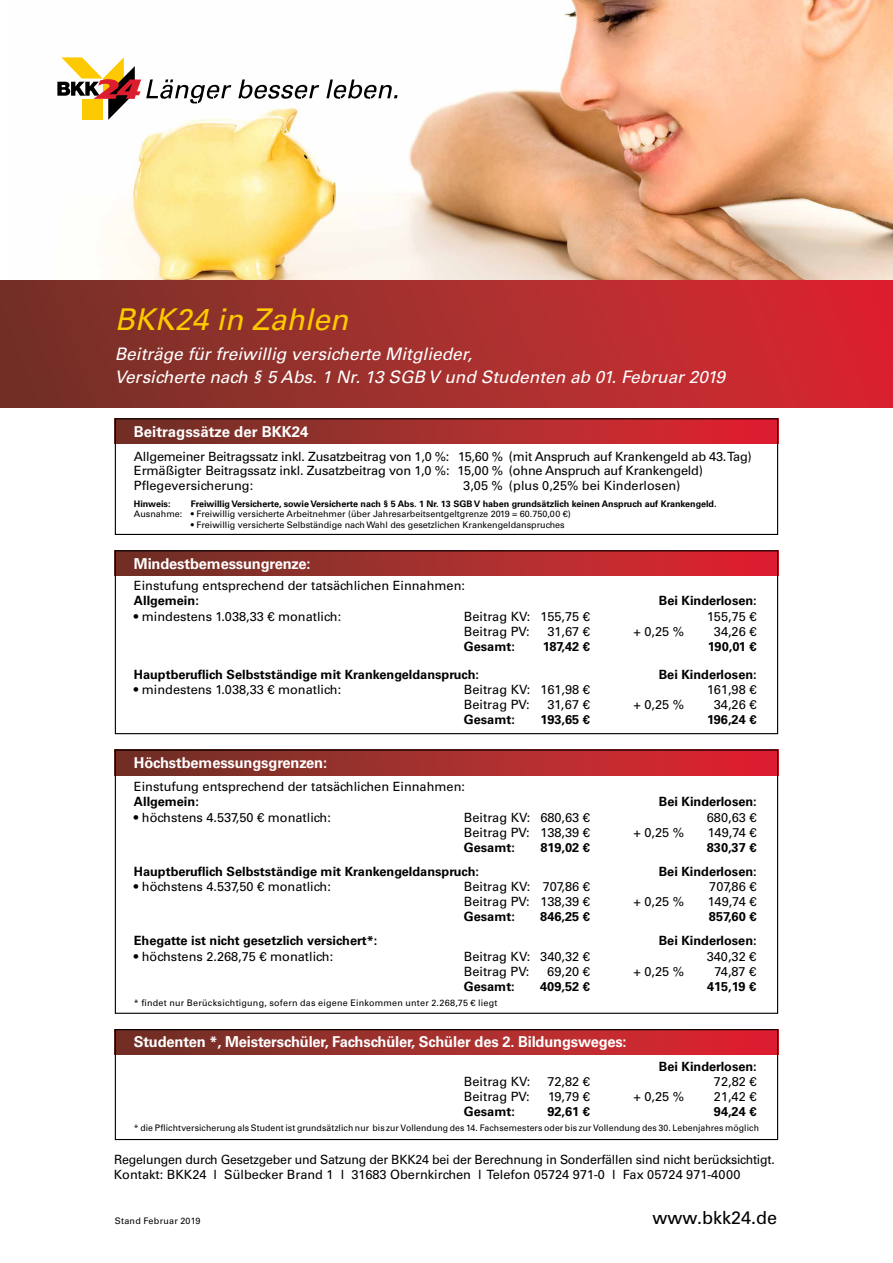
<style>
.page{position:relative;width:893px;height:1263px;background:#fff}
.page>*{position:absolute;margin:0;border:0;box-sizing:border-box;transform-origin:0 0}
.t1{font:italic 30px "Univers LT Std";color:#fdc900}
.t2{font:18px "Univers LT Std";color:#000}
.t3{font:italic 17.25px/22.5px "Univers LT Std";color:#fff}
.t4{font:700 15px/24px "Univers LT Std";letter-spacing:-.01em;color:#fff}
.t5{font:12.75px/15px "Univers LT Std";color:#000}
.t6{font:700 12.75px "Univers LT Std";color:#000}
.t7{font:12.75px/14.5px "Univers LT Std";letter-spacing:-.02em;color:#000}
.t8{font:9px "Univers LT Std";color:#000}
.t9{font:700 9px "Univers LT Std";color:#000}
.t10{font:9px "Univers LT Std";letter-spacing:.025em;color:#000}
.t11{font:9px "Univers LT Std";letter-spacing:.03em;color:#000}
.s1{font-weight:700}
</style>
<div class="page">
<img style="left:106px;top:0;width:787px;height:280px">
<div style="left:0;top:280px;width:893px;height:128px;background:linear-gradient(to right,#713428,#dd2732)"></div>
<svg style="left:238px;top:79px;width:81px;height:20px"></svg>
<svg style="left:326px;top:79px;width:72px;height:20px"></svg>
<svg style="left:57px;top:57px;width:174px;height:63px"></svg>
<div style="left:115px;top:418px;width:663px;height:26px;background:linear-gradient(to right,#6c3427,#e22532)"></div>
<div style="left:115px;top:418px;width:663px;height:117px;border:1px solid #000"></div>
<div style="left:115px;top:550px;width:663px;height:26px;background:linear-gradient(to right,#6c3427,#e22532)"></div>
<div style="left:115px;top:550px;width:663px;height:184px;border:1px solid #000"></div>
<div style="left:115px;top:749px;width:663px;height:26px;background:linear-gradient(to right,#6c3427,#e22532)"></div>
<div style="left:115px;top:749px;width:663px;height:265px;border:1px solid #000"></div>
<div style="left:115px;top:1029px;width:663px;height:25px;background:linear-gradient(to right,#6c3427,#e22532)"></div>
<div style="left:115px;top:1029px;width:663px;height:111px;border:1px solid #000"></div>
<h1 class="t1" style="left:115px;top:301px;width:235px">BKK24 in Zahlen</h1>
<h3 class="t3" style="left:115px;top:343px;width:612px">Beiträge für freiwillig versicherte Mitglieder,<br>Versicherte nach § 5 Abs. 1 Nr. 13 SGB V und Studenten ab 01. Februar 2019</h3>
<p class="t4" style="left:134px;top:419px;width:176px">Beitragssätze der BKK24<br>Arv</p>
<p class="t7" style="left:134px;top:449px;width:619px">Allgemeiner Beitragssatz inkl. Zusatzbeitrag von 1,0 %: 15,60 % (mit Anspruch auf Krankengeld ab 43. Tag)<br>Ermäßigter Beitragssatz inkl. Zusatzbeitrag von 1,0 %: 15,00 % (ohne Anspruch auf Krankengeld)<br>Pflegeversicherung:</p>
<p class="t5" style="left:463px;top:478px;width:219px">3,05 % (plus 0,25% bei Kinderlosen)</p>
<p class="t9" style="left:134px;top:498px;width:38px">Hinweis:</p>
<p class="t9" style="left:191px;top:498px;width:527px">Freiwillig Versicherte, sowie Versicherte nach § 5 Abs. 1 Nr. 13 SGB V haben grundsätzlich keinen Anspruch auf Krankengeld.</p>
<p class="t8" style="left:134px;top:509px;width:438px">Ausnahme: • Freiwillig versicherte Arbeitnehmer (über Jahresarbeitsentgeltgrenze 2019 = 60.750,00 €)</p>
<p class="t8" style="left:191px;top:519px;width:375px">• Freiwillig versicherte Selbständige nach Wahl des gesetzlichen Krankengeldanspruches</p>
<p class="t4" style="left:134px;top:551px;width:178px">Mindestbemessungrenze:</p>
<p class="t5" style="left:134px;top:578px;width:333px">Einstufung entsprechend der tatsächlichen Einnahmen:</p>
<p class="t6" style="left:134px;top:593px;width:66px">Allgemein:</p>
<p class="t6" style="left:659px;top:593px;width:99px">Bei Kinderlosen:</p>
<p class="t5" style="left:134px;top:609px;width:209px"><span class="s1">•</span> mindestens 1.038,33 € monatlich:</p>
<p class="t5" style="left:464px;top:609px;width:127px">Beitrag KV: 155,75 €</p>
<p class="t5" style="left:707px;top:609px;width:51px">155,75 €</p>
<p class="t5" style="left:464px;top:623px;width:67px">Beitrag PV:</p>
<p class="t5" style="left:547px;top:623px;width:44px">31,67 €</p>
<p class="t5" style="left:633px;top:623px;width:52px">+ 0,25 %</p>
<p class="t5" style="left:714px;top:623px;width:44px">34,26 €</p>
<p class="t6" style="left:464px;top:638px;width:53px">Gesamt:</p>
<p class="t6" style="left:543px;top:638px;width:49px">187,42 €</p>
<p class="t6" style="left:708px;top:638px;width:50px">190,01 €</p>
<p class="t6" style="left:134px;top:666px;width:347px">Hauptberuflich Selbstständige mit Krankengeldanspruch:</p>
<p class="t6" style="left:659px;top:666px;width:99px">Bei Kinderlosen:</p>
<p class="t5" style="left:134px;top:682px;width:209px"><span class="s1">•</span> mindestens 1.038,33 € monatlich:</p>
<p class="t5" style="left:464px;top:682px;width:127px">Beitrag KV: 161,98 €</p>
<p class="t5" style="left:707px;top:682px;width:51px">161,98 €</p>
<p class="t5" style="left:464px;top:697px;width:67px">Beitrag PV:</p>
<p class="t5" style="left:547px;top:697px;width:44px">31,67 €</p>
<p class="t5" style="left:633px;top:697px;width:52px">+ 0,25 %</p>
<p class="t5" style="left:714px;top:697px;width:44px">34,26 €</p>
<p class="t6" style="left:464px;top:712px;width:53px">Gesamt:</p>
<p class="t6" style="left:540px;top:712px;width:51px">193,65 €</p>
<p class="t6" style="left:707px;top:712px;width:51px">196,24 €</p>
<p class="t4" style="left:134px;top:751px;width:195px">Höchstbemessungsgrenzen:</p>
<p class="t5" style="left:134px;top:779px;width:333px">Einstufung entsprechend der tatsächlichen Einnahmen:</p>
<p class="t6" style="left:134px;top:794px;width:66px">Allgemein:</p>
<p class="t6" style="left:659px;top:794px;width:99px">Bei Kinderlosen:</p>
<p class="t5" style="left:134px;top:810px;width:199px"><span class="s1">•</span> höchstens 4.537,50 € monatlich:</p>
<p class="t5" style="left:464px;top:810px;width:127px">Beitrag KV: 680,63 €</p>
<p class="t5" style="left:707px;top:810px;width:51px">680,63 €</p>
<p class="t5" style="left:464px;top:825px;width:127px">Beitrag PV: 138,39 €</p>
<p class="t5" style="left:633px;top:825px;width:52px">+ 0,25 %</p>
<p class="t5" style="left:708px;top:825px;width:50px">149,74 €</p>
<p class="t6" style="left:464px;top:840px;width:53px">Gesamt:</p>
<p class="t6" style="left:541px;top:840px;width:51px">819,02 €</p>
<p class="t6" style="left:707px;top:840px;width:51px">830,37 €</p>
<p class="t6" style="left:134px;top:864px;width:347px">Hauptberuflich Selbstständige mit Krankengeldanspruch:</p>
<p class="t6" style="left:659px;top:864px;width:99px">Bei Kinderlosen:</p>
<p class="t5" style="left:134px;top:879px;width:199px"><span class="s1">•</span> höchstens 4.537,50 € monatlich:</p>
<p class="t5" style="left:464px;top:879px;width:127px">Beitrag KV: 707,86 €</p>
<p class="t5" style="left:709px;top:879px;width:49px">707,86 €</p>
<p class="t5" style="left:464px;top:894px;width:127px">Beitrag PV: 138,39 €</p>
<p class="t5" style="left:633px;top:894px;width:52px">+ 0,25 %</p>
<p class="t5" style="left:708px;top:894px;width:50px">149,74 €</p>
<p class="t6" style="left:464px;top:909px;width:53px">Gesamt:</p>
<p class="t6" style="left:540px;top:909px;width:51px">846,25 €</p>
<p class="t6" style="left:709px;top:909px;width:49px">857,60 €</p>
<p class="t6" style="left:134px;top:933px;width:245px">Ehegatte ist nicht gesetzlich versichert*:</p>
<p class="t6" style="left:659px;top:933px;width:99px">Bei Kinderlosen:</p>
<p class="t5" style="left:134px;top:949px;width:201px"><span class="s1">•</span> höchstens 2.268,75 € monatlich:</p>
<p class="t5" style="left:464px;top:949px;width:127px">Beitrag KV: 340,32 €</p>
<p class="t5" style="left:707px;top:949px;width:51px">340,32 €</p>
<p class="t5" style="left:464px;top:964px;width:67px">Beitrag PV:</p>
<p class="t5" style="left:547px;top:964px;width:44px">69,20 €</p>
<p class="t5" style="left:633px;top:964px;width:52px">+ 0,25 %</p>
<p class="t5" style="left:714px;top:964px;width:43px">74,87 €</p>
<p class="t6" style="left:464px;top:979px;width:53px">Gesamt:</p>
<p class="t6" style="left:540px;top:979px;width:51px">409,52 €</p>
<p class="t6" style="left:707px;top:979px;width:51px">415,19 €</p>
<p class="t10" style="left:134px;top:997px;width:365px">* findet nur Berücksichtigung, sofern das eigene Einkommen unter 2.268,75 € liegt</p>
<p class="t4" style="left:134px;top:1030px;width:494px">Studenten *, Meisterschüler, Fachschüler, Schüler des 2. Bildungsweges:</p>
<p class="t6" style="left:659px;top:1058px;width:99px">Bei Kinderlosen:</p>
<p class="t5" style="left:464px;top:1074px;width:68px">Beitrag KV:</p>
<p class="t5" style="left:547px;top:1074px;width:44px">72,82 €</p>
<p class="t5" style="left:714px;top:1074px;width:44px">72,82 €</p>
<p class="t5" style="left:464px;top:1089px;width:67px">Beitrag PV:</p>
<p class="t5" style="left:548px;top:1089px;width:43px">19,79 €</p>
<p class="t5" style="left:633px;top:1089px;width:52px">+ 0,25 %</p>
<p class="t5" style="left:714px;top:1089px;width:44px">21,42 €</p>
<p class="t6" style="left:464px;top:1104px;width:53px">Gesamt:</p>
<p class="t6" style="left:547px;top:1104px;width:44px">92,61 €</p>
<p class="t6" style="left:714px;top:1104px;width:44px">94,24 €</p>
<p class="t8" style="left:134px;top:1122px;width:626px">* die Pflichtversicherung als Student ist grundsätzlich nur bis zur Vollendung des 14. Fachsemesters oder bis zur Vollendung des 30. Lebenjahres möglich</p>
<p class="t5" style="left:114px;top:1152px;width:662px">Regelungen durch Gesetzgeber und Satzung der BKK24 bei der Berechnung in Sonderfällen sind nicht berücksichtigt.<br>Kontakt: BKK24 l Sülbecker Brand 1 l 31683 Obernkirchen l Telefon 05724 971-0 l Fax 05724 971-4000</p>
<p class="t11" style="left:115px;top:1215px;width:87px">Stand Februar 2019</p>
<h2 class="t2" style="left:652px;top:1207px;width:126px">www.bkk24.de</h2>
</div>
